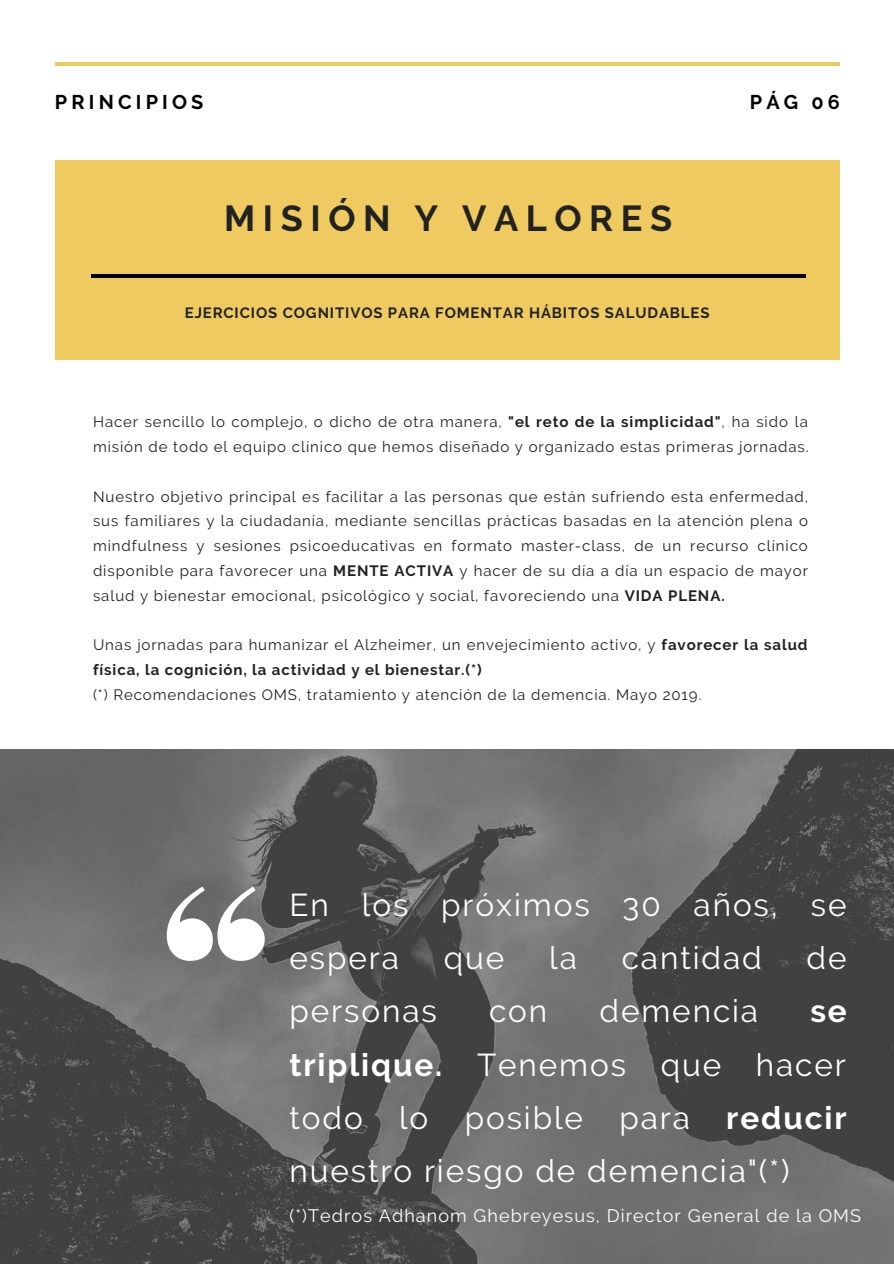
<style>
.page{position:relative;width:894px;height:1264px;background:#fff}
.page>*{position:absolute;margin:0;border:0;box-sizing:border-box;transform-origin:0 0}
.t1{font:700 36px "Raleway";letter-spacing:.21em;color:#222}
.t2{font:31.5px/53.2px "Raleway";letter-spacing:.06em;color:#fff}
.t3{font:700 19.8px "Raleway";letter-spacing:.21em;color:#000}
.t4{font:18px "Raleway";letter-spacing:.06em;color:#fff}
.t5{font:15px/24.8px "Raleway";letter-spacing:.06em;color:#222}
.t6{font:700 15px/24.8px "Raleway";letter-spacing:.06em;color:#222}
.t7{font:700 14.85px "Raleway";letter-spacing:.06em;color:#222}
.s1{font-weight:700}
.s2{font-weight:400}
</style>
<div class="page">
<hr style="left:55px;top:62px;width:784px;height:4px;background:#eeca60">
<div style="left:55px;top:161px;width:784px;height:198px;background:#eeca60"></div>
<hr style="left:91px;top:274px;width:714px;height:4px;background:#000">
<img style="left:0;top:750px;width:893px;height:513px">
<svg style="left:167px;top:886px;width:98px;height:74px"></svg>
<h3 class="t3" style="left:55px;top:91px;width:150px">PRINCIPIOS</h3>
<h3 class="t3" style="left:749px;top:91px;width:91px">PÁG 06</h3>
<h1 class="t1" style="left:224px;top:197px;width:449px">MISIÓN Y VALORES</h1>
<p class="t7" style="left:185px;top:304px;width:526px">EJERCICIOS COGNITIVOS PARA FOMENTAR HÁBITOS SALUDABLES</p>
<p class="t5" style="left:93px;top:409px;width:716px">Hacer sencillo lo complejo, o dicho de otra manera, <span class="s1">"el reto de la simplicidad"</span>, ha sido la misión de todo el equipo clínico que hemos diseñado y organizado estas primeras jornadas.</p>
<p class="t5" style="left:93px;top:484px;width:716px;text-align:justify">Nuestro objetivo principal es facilitar a las personas que están sufriendo esta enfermedad, sus familiares y la ciudadanía, mediante sencillas prácticas basadas en la atención plena o mindfulness y sesiones psicoeducativas en formato master-class, de un recurso clínico disponible para favorecer una <span class="s1">MENTE ACTIVA</span> y hacer de su día a día un espacio de mayor salud y bienestar emocional, psicológico y social, favoreciendo una <span class="s1">VIDA PLENA.</span></p>
<p class="t6" style="left:93px;top:632px;width:716px"><span class="s2">Unas jornadas para humanizar el Alzheimer, un envejecimiento activo, y</span> favorecer la salud física, la cognición, la actividad y el bienestar.(*)</p>
<p class="t5" style="left:93px;top:682px;width:609px">(*) Recomendaciones OMS, tratamiento y atención de la demencia. Mayo 2019.</p>
<h2 class="t2" style="left:289px;top:878px;width:558px">En los próximos 30 años, se espera</h2>
<h2 class="t2" style="left:444px;top:931px;width:62px">que</h2>
<h2 class="t2" style="left:549px;top:931px;width:29px">la</h2>
<h2 class="t2" style="left:621px;top:931px;width:141px">cantidad</h2>
<h2 class="t2" style="left:806px;top:931px;width:41px">de</h2>
<h2 class="t2" style="left:289px;top:984px;width:149px">personas</h2>
<h2 class="t2" style="left:489px;top:984px;width:60px">con</h2>
<h2 class="t2" style="left:599px;top:984px;width:160px">demencia</h2>
<h2 class="t2" style="left:289px;top:984px;width:558px;text-align:justify;text-indent:521px"><span class="s1">se triplique.</span> Tenemos que hacer todo lo posible para <span class="s1">reducir </span>nuestro riesgo de demencia"(*)</h2>
<p class="t4" style="left:289px;top:1204px;width:573px">(*)Tedros Adhanom Ghebreyesus, Director General de la OMS</p>
</div>
